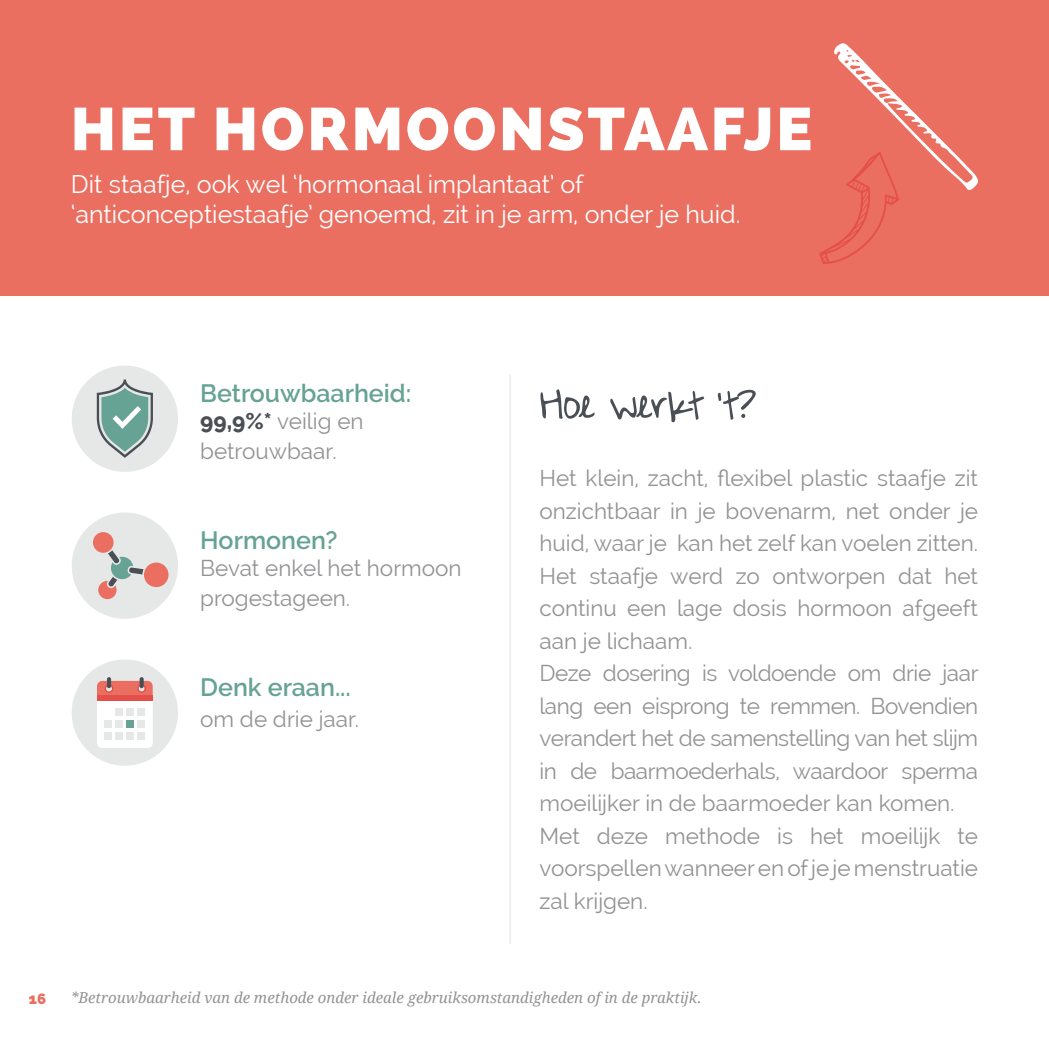
<style>
.page{position:relative;width:1049px;height:1049px;background:#fff}
.page>*{position:absolute;margin:0;border:0;box-sizing:border-box;transform-origin:0 0}
.t1{font:800 60px "Raleway";letter-spacing:.05em;color:#fff}
.t2{font:50px "A Hundred Miles";letter-spacing:-.01em;color:#4a4f55}
.t3{font:25px/30px "Raleway";color:#fff}
.t4{font:600 25px "Raleway";color:#66a394}
.t5{font:22.5px/32.5px "Raleway";color:#939295}
.t6{font:italic 15px "Droid Serif";color:#939295}
.t7{font:800 15px "Raleway";color:#ea6f61}
.s1{font-weight:800;color:#4a4f55}
</style>
<div class="page">
<div style="left:0;top:0;width:1049px;height:296px;background:#ea6f61"></div>
<svg style="left:819px;top:43px;width:159px;height:221px"></svg>
<hr style="left:509px;top:374px;width:2px;height:570px;background:#e6e8e8">
<div style="left:72px;top:659px;width:106px;height:107px;background:#e6e8e8;border-radius:50%"></div>
<svg style="left:97px;top:681px;width:56px;height:67px;background:#f5cac6"></svg>
<hr style="left:107px;top:677px;width:4px;height:11px;background:#4a4f55;border-radius:2px">
<svg style="left:140px;top:677px;width:4px;height:11px"></svg>
<div style="left:116px;top:708px;width:7px;height:7px;background:#e6e8e8"></div>
<div style="left:127px;top:708px;width:7px;height:7px;background:#e6e8e8"></div>
<div style="left:138px;top:708px;width:7px;height:7px;background:#e6e8e8"></div>
<div style="left:105px;top:720px;width:7px;height:7px;background:#e6e8e8"></div>
<div style="left:116px;top:720px;width:7px;height:7px;background:#e6e8e8"></div>
<div style="left:127px;top:720px;width:7px;height:7px;background:#66a394"></div>
<div style="left:138px;top:720px;width:7px;height:7px;background:#e6e8e8"></div>
<div style="left:105px;top:732px;width:7px;height:8px;background:#e6e8e8"></div>
<div style="left:116px;top:732px;width:7px;height:8px;background:#e6e8e8"></div>
<div style="left:127px;top:732px;width:7px;height:8px;background:#e6e8e8"></div>
<div style="left:138px;top:732px;width:7px;height:8px;background:#e6e8e8"></div>
<div style="left:72px;top:365px;width:106px;height:107px;background:#e6e8e8;border-radius:50%"></div>
<svg style="left:97px;top:379px;width:56px;height:79px"></svg>
<div style="left:72px;top:512px;width:106px;height:107px;background:#e6e8e8;border-radius:50%"></div>
<svg style="left:98px;top:550px;width:46px;height:49px"></svg>
<div style="left:93px;top:532px;width:21px;height:21px;background:#ea6f61;border-radius:50%"></div>
<div style="left:143px;top:562px;width:26px;height:25px;background:#ea6f61;border-radius:50%"></div>
<h1 class="t1" style="left:71px;top:94px;width:743px">HET HORMOONSTAAFJE</h1>
<p class="t3" style="left:71px;top:169px;width:671px">Dit staafje, ook wel ‘hormonaal implantaat’ of ‘anticonceptiestaafje’ genoemd, zit in je arm, onder je huid.</p>
<p class="t4" style="left:200px;top:379px;width:213px">Betrouwbaarheid:</p>
<p class="t5" style="left:200px;top:406px;width:165px;line-height:30px"><span class="s1">99,9%*</span> veilig en betrouwbaar.</p>
<p class="t4" style="left:200px;top:526px;width:139px">Hormonen?</p>
<p class="t5" style="left:200px;top:553px;width:263px;line-height:30px">Bevat enkel het hormoon progestageen.</p>
<p class="t4" style="left:200px;top:673px;width:152px">Denk eraan...</p>
<p class="t5" style="left:200px;top:702px;width:160px">om de drie jaar.</p>
<h2 class="t2" style="left:539px;top:379px;width:219px">Hoe werkt ‘t?</h2>
<p class="t5" style="left:539px;top:462px;width:441px">Het klein, zacht, flexibel plastic staafje zit onzichtbaar in je bovenarm, net onder je huid, waar je kan het zelf kan voelen zitten.<br>Het staafje werd zo ontworpen dat het continu een lage dosis hormoon afgeeft aan je lichaam.<br>Deze dosering is voldoende om drie jaar lang een eisprong te remmen. Bovendien verandert het de samenstelling van het slijm in de baarmoederhals, waardoor sperma moeilijker in de baarmoeder kan komen.<br>Met deze methode is het moeilijk te voorspellen wanneer en of je je menstruatie zal krijgen.</p>
<p class="t7" style="left:29px;top:990px;width:19px">16</p>
<p class="t6" style="left:71px;top:989px;width:632px">*Betrouwbaarheid van de methode onder ideale gebruiksomstandigheden of in de praktijk.</p>
</div>
